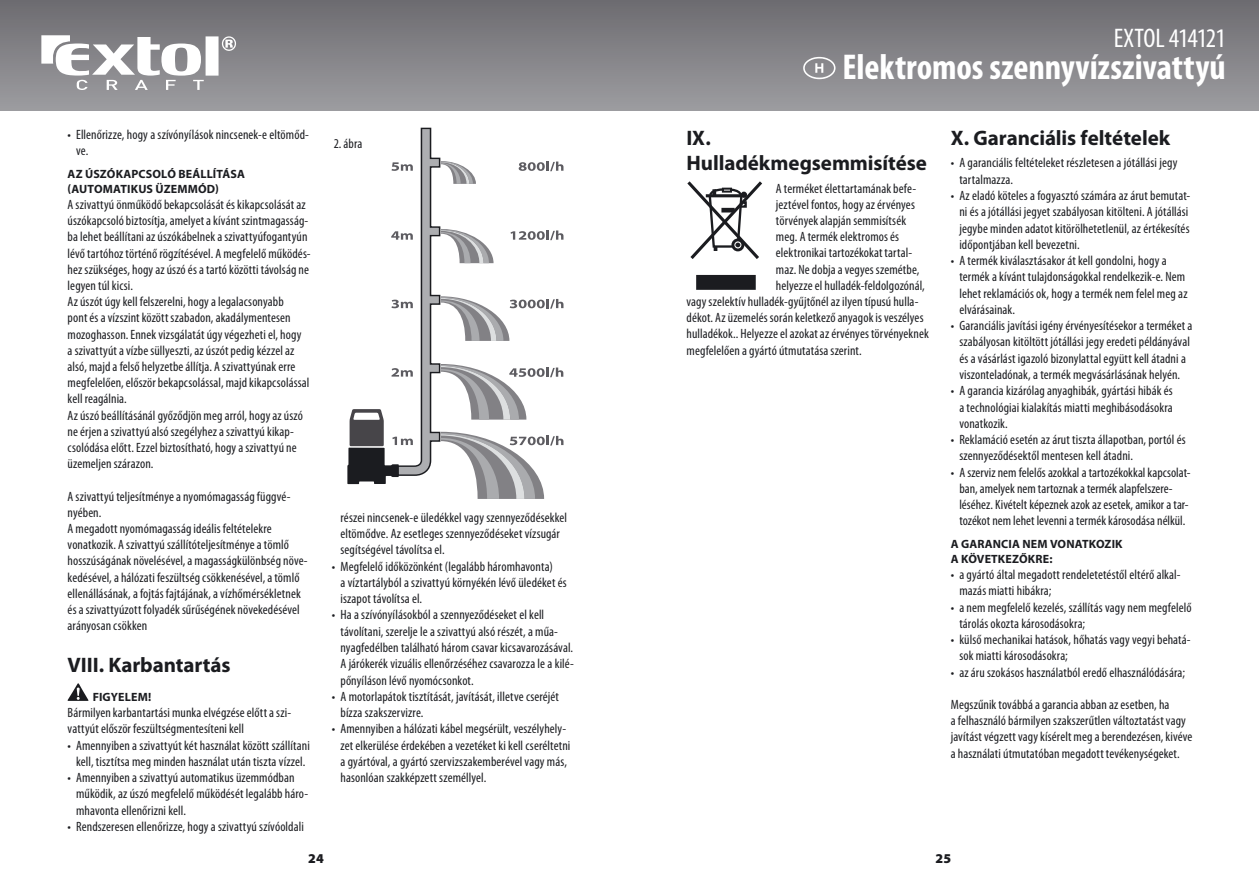
<style>
.page{position:relative;width:1259px;height:893px;background:#fff}
.page>*{position:absolute;margin:0;border:0;box-sizing:border-box;transform-origin:0 0}
.t1{font:700 condensed 36px "Myriad Pro";color:#fff}
.t2{font:condensed 27px "Myriad Pro";letter-spacing:-.035em;color:#fff}
.t3{font:700 21px/25.2px "Myriad Pro";letter-spacing:-.005em;color:#1b1c20}
.t4{font:condensed 13.5px/16.2px "Myriad Pro";letter-spacing:.01em;color:#1b1c20}
.t5{font:900 13.5px "Myriad Pro";color:#1b1c20}
.t6{font:700 12px/14.4px "Myriad Pro";letter-spacing:.01em;color:#1b1c20}
</style>
<div class="page">
<div style="left:0;top:0;width:629px;height:111px;background:linear-gradient(to bottom,#6d6b70,#9d9da0)"></div>
<svg style="left:41px;top:35px;width:195px;height:55px"></svg>
<div style="left:629px;top:0;width:630px;height:111px;background:linear-gradient(to bottom,#6d6b70,#9d9da0)"></div>
<svg style="left:68px;top:683px;width:20px;height:18px"></svg>
<svg style="left:803px;top:57px;width:32px;height:22px"></svg>
<svg style="left:687px;top:181px;width:75px;height:78px"></svg>
<div style="left:696px;top:275px;width:60px;height:15px;background:#1b1c20"></div>
<svg style="left:347px;top:127px;width:216px;height:372px"></svg>
<p class="t4" style="left:76px;top:126px;width:234px;text-indent:-9px">• Ellenőrizze, hogy a szívónyílások nincsenek-e eltömőd&shy;ve.</p>
<p class="t6" style="left:68px;top:167px;width:132px">AZ ÚSZÓKAPCSOLÓ BEÁLLÍ</p>
<p class="t6" style="left:68px;top:167px;width:179px;text-indent:149px">TÁSA (AUTOMATIKUS ÜZEMMÓD)</p>
<p class="t4" style="left:68px;top:196px;width:244px">A szivattyú önműködő bekapcsolását és kikapcsolását az úszókapcsoló biztosítja, amelyet a kívánt szintmagasság&shy;ba lehet beállítani az úszókábelnek a szivattyúfogantyún lévő tartóhoz történő rögzítésével. A megfelelő működés&shy;hez szükséges, hogy az úszó és a tartó közötti távolság ne legyen túl kicsi.<br>Az úszót úgy kell felszerelni, hogy a legalacsonyabb<br>pont és a vízszint között szabadon, akadálymentesen mozoghasson. Ennek vizsgálatát úgy végezheti el, hogy<br>a szivattyút a vízbe süllyeszti, az úszót pedig kézzel az alsó, majd a felső helyzetbe állítja. A szivattyúnak erre megfelelően, először bekapcsolással, majd kikapcsolással kell reagálnia.<br>Az úszó beállításánál győződjön meg arról, hogy az úszó ne érjen a szivattyú alsó szegélyhez a szivattyú kikap&shy;csolódása előtt. Ezzel biztosítható, hogy a szivattyú ne üzemeljen szárazon.</p>
<p class="t4" style="left:68px;top:488px;width:241px">A szivattyú teljesítménye a nyomómagasság függvé&shy;nyében.<br>A megadott nyomómagasság ideális feltételekre vonatkozik. A szivattyú szállítóteljesítménye a tömlő hosszúságának növelésével, a magasságkülönbség növe&shy;kedésével, a hálózati feszültség csökkenésével, a tömlő ellenállásának, a fojtás fajtájának, a vízhőmérsékletnek és a szivattyúzott folyadék sűrűségének növekedésével arányosan csökken</p>
<h3 class="t3" style="left:68px;top:651px;width:164px">VIII. Karbantartás</h3>
<p class="t6" style="left:93px;top:689px;width:60px">FIGYELEM!</p>
<p class="t4" style="left:68px;top:704px;width:225px">Bármilyen karbantartási munka elvégzése előtt a szi&shy;vattyút először feszültségmentesíteni kell</p>
<p class="t4" style="left:68px;top:737px;width:244px;text-align:center">• Amennyiben a szivattyút két használat között szállítani kell, tisztítsa meg minden használat után tiszta vízzel.</p>
<p class="t4" style="left:76px;top:769px;width:233px;text-indent:-9px">• Amennyiben a szivattyú automatikus üzemmódban működik, az úszó megfelelő működését legalább háro&shy;mhavonta ellenőrizni kell.</p>
<p class="t4" style="left:68px;top:818px;width:238px">• Rendszeresen ellenőrizze, hogy a szivattyú szívóoldali</p>
<p class="t4" style="left:334px;top:136px;width:30px">2. ábra</p>
<p class="t4" style="left:340px;top:509px;width:228px">részei nincsenek-e üledékkel vagy szennyeződésekkel eltömődve. Az esetleges szennyeződéseket vízsugár segítségével távolítsa el.</p>
<p class="t4" style="left:340px;top:558px;width:228px;text-indent:-9px">• Megfelelő időközönként (legalább háromhavonta)<br>a víztartályból a szivattyú környékén lévő üledéket és iszapot távolítsa el.</p>
<p class="t4" style="left:340px;top:607px;width:235px;text-indent:-9px">• Ha a szívónyílásokból a szennyeződéseket el kell távolítani, szerelje le a szivattyú alsó részét, a műa&shy;nyagfedélben található három csavar kicsavarozásával.<br>A járókerék vizuális ellenőrzéséhez csavarozza le a kilé&shy;pőnyíláson lévő nyomócsonkot.</p>
<p class="t4" style="left:340px;top:688px;width:220px;text-indent:-9px">• A motorlapátok tisztítását, javítását, illetve cseréjét bízza szakszervizre.</p>
<p class="t4" style="left:340px;top:721px;width:231px;text-indent:-9px">• Amennyiben a hálózati kábel megsérült, veszélyhely&shy;zet elkerülése érdekében a vezetéket ki kell cseréltetni a gyártóval, a gyártó szervizszakemberével vagy más, hasonlóan szakképzett személlyel.</p>
<h2 class="t2" style="left:1113px;top:22px;width:113px">EXTOL 414121</h2>
<h1 class="t1" style="left:842px;top:44px;width:385px">Elektromos szennyvízszivattyú</h1>
<h3 class="t3" style="left:686px;top:124px;width:242px">IX.<br>Hulladékmegsemmisítése</h3>
<p class="t4" style="left:776px;top:180px;width:142px">A terméket élettartamának befe-</p>
<p class="t4" style="left:776px;top:196px;width:140px">jeztével fontos, hogy az érvényes</p>
<p class="t4" style="left:776px;top:212px;width:132px">törvények alapján semmisítsék</p>
<p class="t4" style="left:776px;top:228px;width:125px">meg. A termék elektromos és</p>
<p class="t4" style="left:776px;top:245px;width:138px">elektronikai tartozékokat tartal-</p>
<p class="t4" style="left:776px;top:261px;width:145px">maz. Ne dobja a vegyes szemétbe,</p>
<p class="t4" style="left:776px;top:277px;width:150px">helyezze el hulladék-feldolgozónál,</p>
<p class="t4" style="left:686px;top:293px;width:233px">vagy szelektív hulladék-gyűjtőnél az ilyen típusú hulla-</p>
<p class="t4" style="left:686px;top:309px;width:239px">dékot. Az üzemelés során keletkező anyagok is veszélyes</p>
<p class="t4" style="left:686px;top:326px;width:244px">hulladékok.. Helyezze el azokat az érvényes törvényeknek</p>
<p class="t4" style="left:686px;top:342px;width:177px">megfelelően a gyártó útmutatása szerint.</p>
<h3 class="t3" style="left:951px;top:124px;width:221px">X. Garanciális feltételek</h3>
<p class="t4" style="left:959px;top:155px;width:219px;text-indent:-9px">• A garanciális feltételeket részletesen a jótállási jegy tartalmazza.</p>
<p class="t4" style="left:959px;top:187px;width:232px;text-indent:-9px">• Az eladó köteles a fogyasztó számára az árut bemutat&shy;ni és a jótállási jegyet szabályosan kitölteni. A jótállási jegybe minden adatot kitörölhetetlenül, az értékesítés időpontjában kell bevezetni.</p>
<p class="t4" style="left:959px;top:252px;width:230px;text-indent:-9px">• A termék kiválasztásakor át kell gondolni, hogy a termék a kívánt tulajdonságokkal rendelkezik-e. Nem lehet reklamációs ok, hogy a termék nem felel meg az elvárásainak.</p>
<p class="t4" style="left:951px;top:317px;width:243px;text-align:center">• Garanciális javítási igény érvényesítésekor a terméket a szabályosan kitöltött jótállási jegy eredeti példányával és a vásárlást igazoló bizonylattal együtt kell átadni a viszonteladónak, a termék megvásárlásának helyén.</p>
<p class="t4" style="left:959px;top:382px;width:215px;text-align:justify;text-indent:-9px">• A garancia kizárólag anyaghibák, gyártási hibák és a technológiai kialakítás miatti meghibásodásokra vonatkozik.</p>
<p class="t4" style="left:959px;top:431px;width:228px;text-indent:-9px">• Reklamáció esetén az árut tiszta állapotban, portól és szennyeződésektől mentesen kell átadni.</p>
<p class="t4" style="left:959px;top:464px;width:233px;text-indent:-9px">• A szerviz nem felelős azokkal a tartozékokkal kapcsolat&shy;ban, amelyek nem tartoznak a termék alapfelszere&shy;léséhez. Kivételt képeznek azok az esetek, amikor a tar&shy;tozékot nem lehet levenni a termék károsodása nélkül.</p>
<p class="t6" style="left:951px;top:537px;width:173px">A GARANCIA NEM VONATKOZIK<br>A KÖVETKEZŐKRE:</p>
<p class="t4" style="left:959px;top:566px;width:223px;text-indent:-9px">• a gyártó által megadott rendeletetéstől eltérő alkal&shy;mazás miatti hibákra;</p>
<p class="t4" style="left:959px;top:599px;width:234px;text-indent:-9px">• a nem megfelelő kezelés, szállítás vagy nem megfelelő tárolás okozta károsodásokra;</p>
<p class="t4" style="left:959px;top:631px;width:233px;text-indent:-9px">• külső mechanikai hatások, hőhatás vagy vegyi behatá&shy;sok miatti károsodásokra;</p>
<p class="t4" style="left:951px;top:664px;width:236px">• az áru szokásos használatból eredő elhasználódására;</p>
<p class="t4" style="left:951px;top:696px;width:243px">Megszűnik továbbá agarancia abban az esetben, ha afelhasználó bármilyen szakszerűtlen változtatást vagy javítást végzett vagy kísérelt meg aberendezésen, kivéve a használati útmutatóban megadott tevékenységeket.</p>
<p class="t5" style="left:308px;top:851px;width:17px">24</p>
<p class="t5" style="left:935px;top:851px;width:17px">25</p>
</div>
